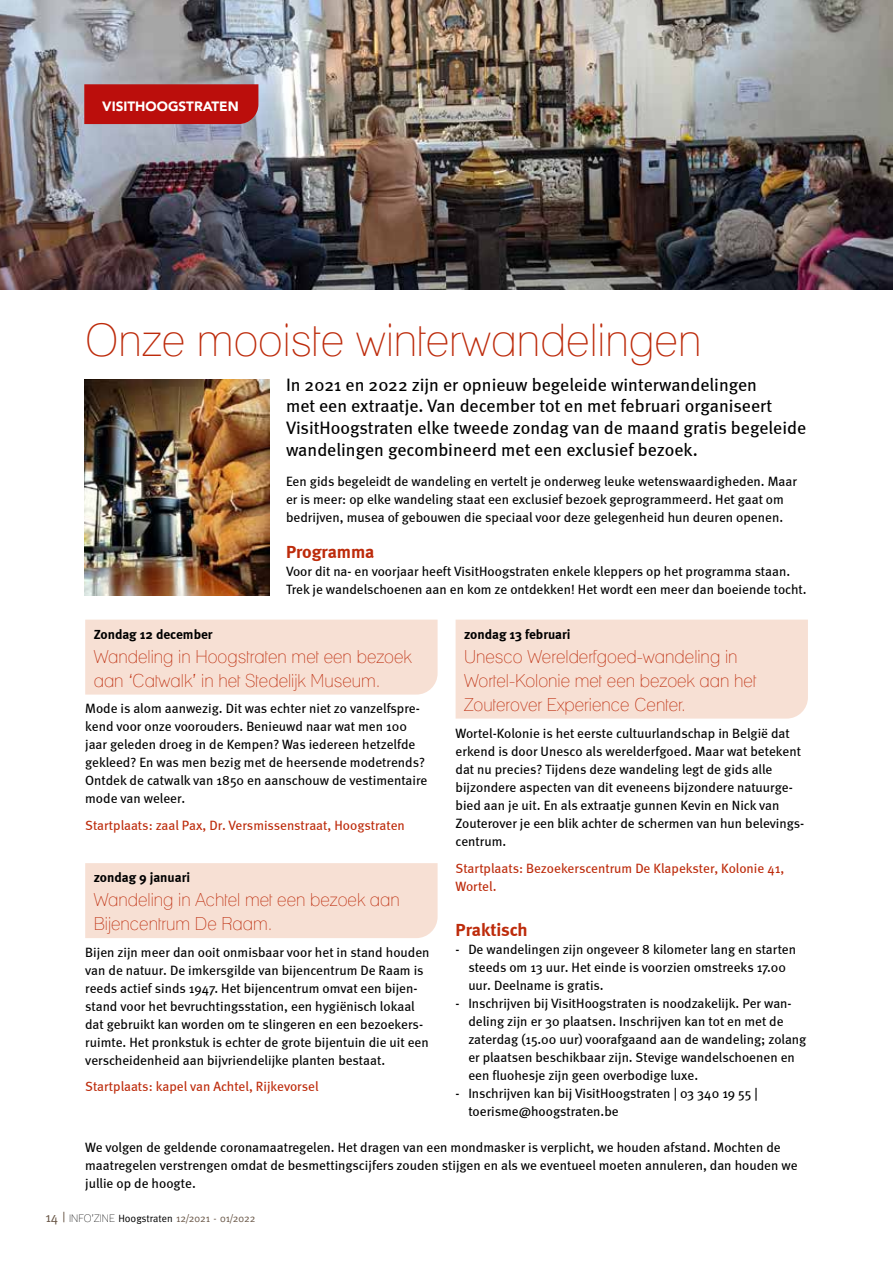
<style>
.page{position:relative;width:893px;height:1263px;background:#fff}
.page>*{position:absolute;margin:0;border:0;box-sizing:border-box;transform-origin:0 0}
.t1{font:condensed 45px "Lane";color:#bd2b0b}
.t2{font:condensed 18px/24px "Lane";color:#bd2b0b}
.t3{font:18px/21.6px "Meta";color:#000}
.t4{font:700 18px "Meta";color:#bd2b0b}
.t5{font:13.5px/18px "Meta";color:#000}
.t6{font:13.5px/18px "Meta";color:#bd2b0b}
.t7{font:700 13.5px "Meta";color:#000}
.t8{font:900 13.5px "Avenir";color:#fff}
.t9{font:10.5px "Meta";color:#685546}
.s1{font-size:13.5px}
.s2{font-family:"Lane";font-stretch:condensed;color:#000}
.s3{color:#000}
</style>
<div class="page">
<img style="left:0;top:0;width:893px;height:289px">
<svg style="left:84px;top:84px;width:175px;height:41px;background:#b91514"></svg>
<div style="left:85px;top:620px;width:353px;height:74px;background:#f7e0d4"></div>
<div style="left:85px;top:863px;width:353px;height:75px;background:#f7e0d4"></div>
<div style="left:456px;top:620px;width:352px;height:98px;background:#f7e0d4"></div>
<img style="left:85px;top:380px;width:184px;height:215px">
<p class="t8" style="left:102px;top:95px;width:138px">VISITHOOGSTRATEN</p>
<h1 class="t1" style="left:85px;top:313px;width:618px">Onze mooiste winterwandelingen</h1>
<p class="t3" style="left:286px;top:373px;width:522px">In 2021 en 2022 zijn er opnieuw begeleide winterwandelingen<br>met een extraatje. Van december tot en met februari organiseert VisitHoogstraten elke tweede zondag van de maand gratis begeleide wandelingen gecombineerd met een exclusief bezoek.</p>
<p class="t5" style="left:286px;top:472px;width:512px">Een gids begeleidt de wandeling en vertelt je onderweg leuke wetenswaardigheden. Maar er is meer: op elke wandeling staat een exclusief bezoek geprogrammeerd. Het gaat om bedrijven, musea of gebouwen die speciaal voor deze gelegenheid hun deuren openen.</p>
<h2 class="t4" style="left:286px;top:541px;width:90px">Programma</h2>
<p class="t5" style="left:286px;top:562px;width:522px">Voor dit na- en voorjaar heeft VisitHoogstraten enkele kleppers op het programma staan.<br>Trek je wandelschoenen aan en kom ze ontdekken! Het wordt een meer dan boeiende tocht.</p>
<p class="t7" style="left:94px;top:626px;width:120px">Zondag 12 december</p>
<h2 class="t2" style="left:94px;top:644px;width:320px">Wandeling in Hoogstraten met een bezoek aan ‘Catwalk’ in het Stedelijk Museum.</h2>
<p class="t5" style="left:85px;top:699px;width:344px">Mode is alom aanwezig. Dit was echter niet zo vanzelfspre&shy;kend voor onze voorouders. Benieuwd naar wat men 100 jaar geleden droeg in de Kempen? Was iedereen hetzelfde gekleed? En was men bezig met de heersende modetrends?<br>Ontdek de catwalk van 1850 en aanschouw de vestimentaire mode van weleer.</p>
<p class="t6" style="left:85px;top:816px;width:321px">Startplaats: zaal Pax, Dr. Versmissenstraat, Hoogstraten</p>
<p class="t7" style="left:94px;top:869px;width:98px">zondag 9 januari</p>
<h2 class="t2" style="left:94px;top:887px;width:308px">Wandeling in Achtel met een bezoek aan<br>Bijencentrum De Raam.</h2>
<p class="t5" style="left:85px;top:943px;width:346px">Bijen zijn meer dan ooit onmisbaar voor het in stand houden van de natuur. De imkersgilde van bijencentrum De Raam is reeds actief sinds 1947. Het bijencentrum omvat een bijen&shy;stand voor het bevruchtingsstation, een hygiënisch lokaal dat gebruikt kan worden om te slingeren en een bezoekers&shy;ruimte. Het pronkstuk is echter de grote bijentuin die uit een verscheidenheid aan bijvriendelijke planten bestaat.</p>
<p class="t6" style="left:85px;top:1077px;width:235px">Startplaats: kapel van Achtel, Rijkevorsel</p>
<p class="t7" style="left:464px;top:626px;width:108px">zondag 13 februari</p>
<h2 class="t2" style="left:464px;top:644px;width:294px">Unesco Werelderfgoed-wandeling in<br>Wortel-Kolonie met een bezoek aan het<br>Zouterover Experience Center.</h2>
<p class="t5" style="left:456px;top:724px;width:350px">Wortel-Kolonie is het eerste cultuurlandschap in België dat erkend is door Unesco als werelderfgoed. Maar wat betekent dat nu precies? Tijdens deze wandeling legt de gids alle bijzondere aspecten van dit eveneens bijzondere natuurge&shy;bied aan je uit. En als extraatje gunnen Kevin en Nick van Zouterover je een blik achter de schermen van hun belevings&shy;centrum.</p>
<p class="t6" style="left:456px;top:859px;width:330px">Startplaats: Bezoekerscentrum De Klapekster, Kolonie 41,<br>Wortel.</p>
<h2 class="t4" style="left:456px;top:919px;width:74px">Praktisch</h2>
<p class="t5" style="left:468px;top:940px;width:329px;text-indent:-13px">- De wandelingen zijn ongeveer 8 kilometer lang en starten steeds om 13 uur. Het einde is voorzien omstreeks 17.00 uur. Deelname is gratis.</p>
<p class="t5" style="left:468px;top:994px;width:339px;text-indent:-13px">- Inschrijven bij VisitHoogstraten is noodzakelijk. Per wan&shy;deling zijn er 30 plaatsen. Inschrijven kan tot en met de zaterdag (15.00 uur) voorafgaand aan de wandeling; zolang er plaatsen beschikbaar zijn. Stevige wandelschoenen en een fluohesje zijn geen overbodige luxe.</p>
<p class="t5" style="left:468px;top:1084px;width:291px;text-indent:-13px">- Inschrijven kan bij VisitHoogstraten | 03 340 19 55 | toerisme@hoogstraten.be</p>
<p class="t5" style="left:85px;top:1138px;width:714px">We volgen de geldende coronamaatregelen. Het dragen van een mondmasker is verplicht, we houden afstand. Mochten de maatregelen verstrengen omdat de besmettingscijfers zouden stijgen en als we eventueel moeten annuleren, dan houden we jullie op de hoogte.</p>
<p class="t9" style="left:45px;top:1212px;width:211px"><span class="s1">14 |</span> <span class="s2">INFO’ZINE</span> <span class="s3">Hoogstraten</span> 12/2021 - 01/2022</p>
</div>
